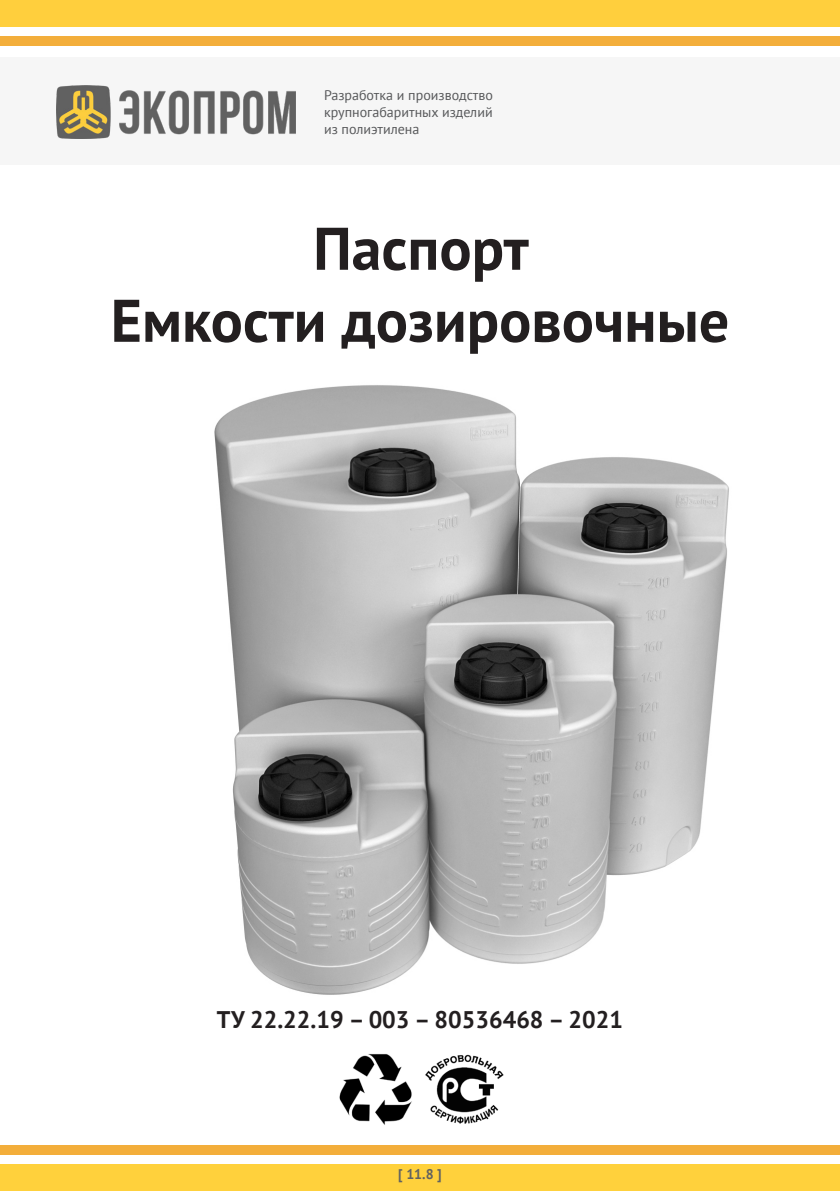
<style>
.page{position:relative;width:840px;height:1191px;background:#fff}
.page>*{position:absolute;margin:0;border:0;box-sizing:border-box;transform-origin:0 0}
.Титульный_заголовок{font:700 60px "PT Sans";color:#231f20}
.Адресная_строка{font:700 24px "PT Sans";color:#231f20}
.Адресная_строка-2{font:14px "PT Sans";color:#57585a}
.Версия{font:700 14px "PT Sans";color:#616260}
</style>
<div class="page">
<div style="left:0;top:0;width:839px;height:27px;background:#ffcf3d"></div>
<div style="left:0;top:36px;width:839px;height:9px;background:#f3ae3b"></div>
<div style="left:0;top:1164px;width:839px;height:27px;background:#ffd13c"></div>
<div style="left:0;top:1145px;width:839px;height:10px;background:#f3ae3b"></div>
<div style="left:0;top:57px;width:839px;height:107px;background:#f6f6f6"></div>
<img style="left:57px;top:86px;width:238px;height:52px">
<img style="left:339px;top:1054px;width:73px;height:71px">
<img style="left:425px;top:1054px;width:79px;height:70px">
<img style="left:214px;top:385px;width:515px;height:610px">
<p class="Адресная_строка-2" style="left:324px;top:86px;width:170px">Разработка и производство</p>
<p class="Адресная_строка-2" style="left:324px;top:103px;width:170px">крупногабаритных изделий</p>
<p class="Адресная_строка-2" style="left:324px;top:120px;width:97px">из полиэтилена</p>
<p class="Титульный_заголовок" style="left:313px;top:209px;width:217px">Паспорт</p>
<p class="Титульный_заголовок" style="left:111px;top:281px;width:619px">Емкости дозировочные</p>
<p class="Адресная_строка" style="left:217px;top:1003px;width:407px">ТУ 22.22.19 – 003 – 80536468 – 2021</p>
<p class="Версия" style="left:398px;top:1165px;width:45px">[ 11.8 ]</p>
</div>
